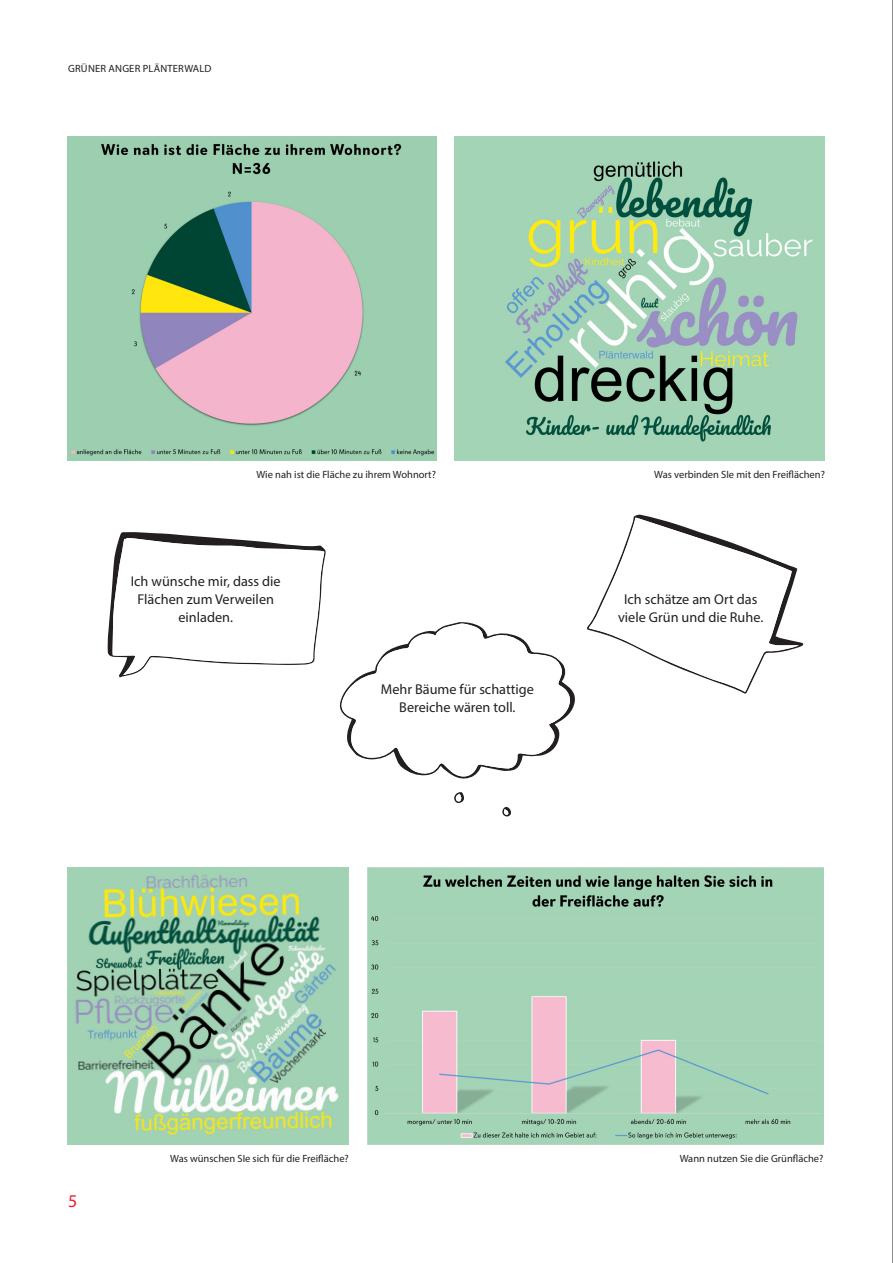
<style>
.page{position:relative;width:893px;height:1263px;background:#fff}
.page>*{position:absolute;margin:0;border:0;box-sizing:border-box;transform-origin:0 0}
.t1{font:18px "Myriad Pro";color:#ee1b2d}
.S1{font:14.25px/18px "Myriad Pro";color:#231f20;text-align:center}
.Bildunterschrift{font:10.5px "Myriad Pro";color:#231f20}
.Bildunterschrift-2{font:10.5px "Myriad Pro";letter-spacing:.02em;color:#231f20}
</style>
<div class="page">
<svg style="left:587px;top:514px;width:217px;height:180px"></svg>
<img style="left:67px;top:868px;width:282px;height:276px">
<img style="left:368px;top:868px;width:455px;height:276px">
<img style="left:67px;top:136px;width:369px;height:324px">
<img style="left:455px;top:136px;width:370px;height:324px">
<svg style="left:108px;top:532px;width:218px;height:145px"></svg>
<svg style="left:340px;top:622px;width:235px;height:157px"></svg>
<svg style="left:454px;top:792px;width:10px;height:11px"></svg>
<svg style="left:502px;top:807px;width:9px;height:10px"></svg>
<hr style="left:892px;top:0;width:1px;height:1263px;background:#231f20">
<p class="Bildunterschrift-2" style="left:68px;top:62px;width:145px">GRÜNER ANGER PLÄNTERWALD</p>
<p class="Bildunterschrift" style="left:257px;top:468px;width:181px">Wie nah ist die Fläche zu ihrem Wohnort?</p>
<p class="S1" style="left:131px;top:572px;width:151px">Ich wünsche mir, dass die<br>Flächen zum Verweilen einladen.</p>
<p class="S1" style="left:381px;top:680px;width:155px">Mehr Bäume für schattige<br>Bereiche wären toll.</p>
<p class="Bildunterschrift" style="left:654px;top:468px;width:172px">Was verbinden SIe mit den Freiflächen?</p>
<p class="S1" style="left:618px;top:590px;width:147px">Ich schätze am Ort das viele Grün und die Ruhe.</p>
<h1 class="t1" style="left:68px;top:1190px;width:11px">5</h1>
<p class="Bildunterschrift" style="left:170px;top:1152px;width:180px">Was wünschen SIe sich für die Freifläche?</p>
<p class="Bildunterschrift" style="left:680px;top:1152px;width:145px">Wann nutzen Sie die Grünfläche?</p>
</div>
